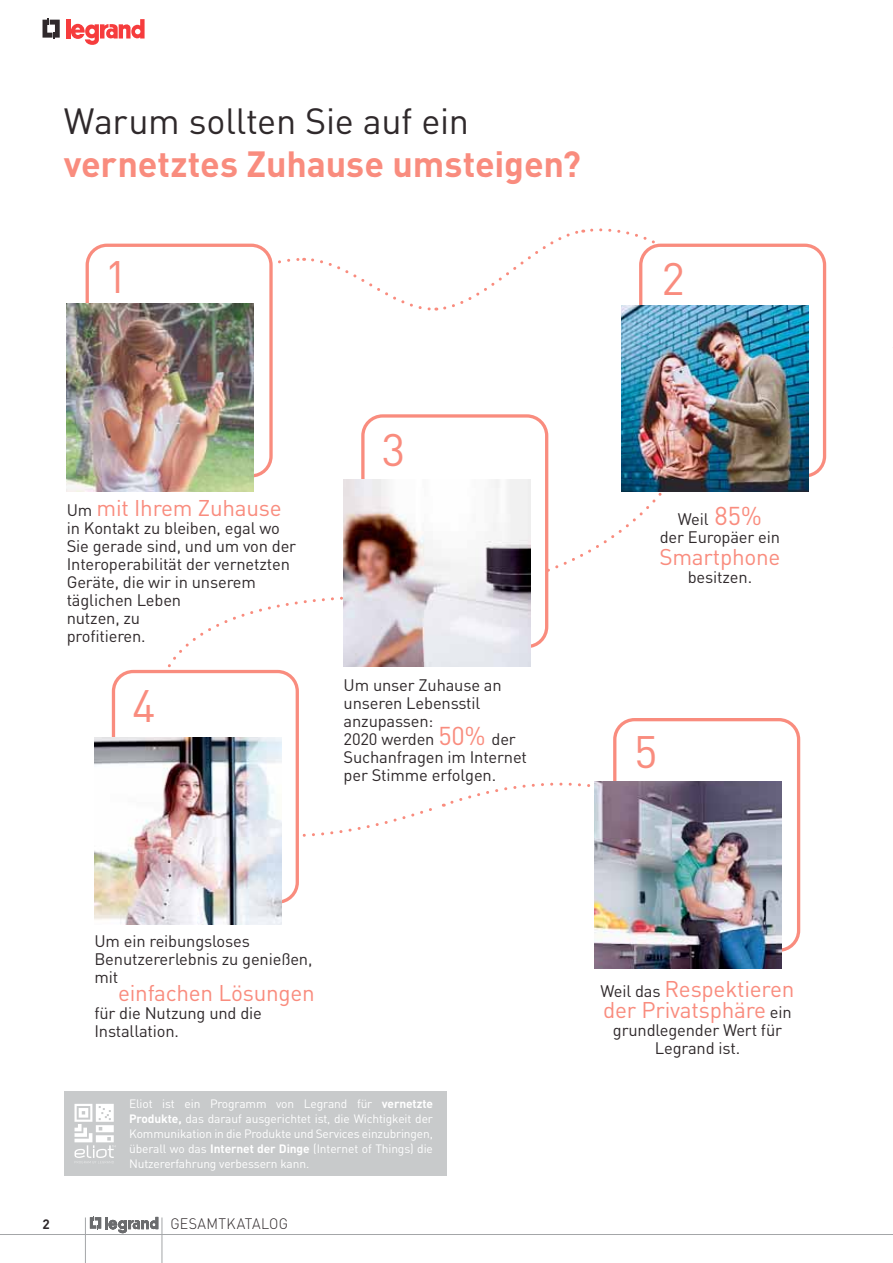
<style>
.page{position:relative;width:893px;height:1263px;background:#fff}
.page>*{position:absolute;margin:0;border:0;box-sizing:border-box;transform-origin:0 0}
.t1{font:44.85px "DIN Pro";color:#f98c7e}
.t2{font:700 36px "DIN Pro";letter-spacing:-.005em;color:#f98c7e}
.t3{font:36px "DIN Pro";letter-spacing:-.01em;color:#2f292b}
.t4{font:22.5px/21px "DIN Pro";letter-spacing:-.01em;color:#f98c7e}
.t5{font:16.5px/18px "DIN Pro";letter-spacing:-.01em;color:#2f292b}
.t6{font:300 15px "DIN Pro";letter-spacing:.025em;color:#2f292b;scale:.95 1}
.t7{font:700 13.5px "DIN Pro";color:#2f292b}
.t8{font:12px/15px "DIN Pro";letter-spacing:-.01em;color:#fff;text-align:justify}
.s1{font-size:16.5px;color:#2f292b}
.s2{font-size:25.5px;color:#f98c7e}
.s3{font-weight:700}
</style>
<div class="page">
<hr style="left:162px;top:1217px;width:1px;height:46px;background:#a4a6a8">
<hr style="left:85px;top:1217px;width:1px;height:46px;background:#a4a6a8">
<hr style="left:0;top:1234px;width:893px;height:1px;background:#a4a6a8">
<svg style="left:43px;top:18px;width:17px;height:21px"></svg>
<hr style="left:66px;top:19px;width:4px;height:20px;background:#f63c3d">
<svg style="left:71px;top:19px;width:74px;height:26px"></svg>
<svg style="left:90px;top:1216px;width:68px;height:17px"></svg>
<svg style="left:537px;top:418px;width:196px;height:182px"></svg>
<svg style="left:120px;top:596px;width:261px;height:85px"></svg>
<svg style="left:134px;top:228px;width:576px;height:83px"></svg>
<svg style="left:302px;top:781px;width:293px;height:94px"></svg>
<div style="left:87px;top:245px;width:184px;height:231px;background:#fff;border-radius:20px"></div>
<div style="left:86px;top:244px;width:187px;height:233px;border:3px solid #f98c7e;border-radius:20px"></div>
<div style="left:363px;top:416px;width:184px;height:230px;background:#fff;border-radius:20px"></div>
<div style="left:361px;top:414px;width:187px;height:234px;border:3px solid #f98c7e;border-radius:20px"></div>
<div style="left:113px;top:671px;width:184px;height:231px;background:#fff;border-radius:20px"></div>
<div style="left:112px;top:670px;width:187px;height:234px;border:3px solid #f98c7e;border-radius:20px"></div>
<div style="left:613px;top:718px;width:187px;height:234px;border:3px solid #f98c7e;border-radius:20px"></div>
<img style="left:67px;top:304px;width:187px;height:187px">
<img style="left:343px;top:479px;width:187px;height:187px">
<img style="left:94px;top:737px;width:188px;height:187px">
<img style="left:595px;top:781px;width:187px;height:187px">
<div style="left:641px;top:245px;width:183px;height:231px;background:#fff;border-radius:20px"></div>
<div style="left:639px;top:244px;width:187px;height:233px;border:3px solid #f98c7e;border-radius:20px"></div>
<img style="left:621px;top:305px;width:187px;height:186px">
<div style="left:64px;top:1091px;width:382px;height:85px;background:#c8cacb"></div>
<svg style="left:75px;top:1104px;width:40px;height:59px"></svg>
<h2 class="t3" style="left:64px;top:108px;width:407px">Warum sollten Sie auf ein</h2>
<h2 class="t2" style="left:64px;top:151px;width:519px">vernetztes Zuhause umsteigen?</h2>
<h1 class="t1" style="left:104px;top:261px;width:25px">1</h1>
<h3 class="t4" style="left:67px;top:500px;width:217px"><span class="s1">Um</span> mit Ihrem Zuhause</h3>
<p class="t5" style="left:67px;top:521px;width:231px">in Kontakt zu bleiben, egal wo<br>Sie gerade sind, und um von der<br>Interoperabilität der vernetzten<br>Geräte, die wir in unserem täglichen Leben<br>nutzen, zu<br>profitieren.</p>
<h1 class="t1" style="left:132px;top:690px;width:25px">4</h1>
<h1 class="t1" style="left:382px;top:434px;width:25px">3</h1>
<p class="t5" style="left:344px;top:678px;width:185px">Um unser Zuhause an unseren Lebensstil anzupassen:<br>2020 werden <span class="s2">50%</span> der<br>Suchanfragen im Internet per Stimme erfolgen.</p>
<h1 class="t1" style="left:661px;top:263px;width:25px">2</h1>
<p class="t5" style="left:660px;top:511px;width:122px;text-align:center">Weil <span class="s2">85%<br></span>der Europäer ein</p>
<h3 class="t4" style="left:659px;top:549px;width:123px">Smartphone</h3>
<p class="t5" style="left:688px;top:570px;width:66px">besitzen.</p>
<h1 class="t1" style="left:634px;top:736px;width:25px">5</h1>
<p class="t5" style="left:94px;top:934px;width:219px">Um ein reibungsloses<br>Benutzererlebnis zu genießen, mit</p>
<h3 class="t4" style="left:118px;top:985px;width:198px">einfachen Lösungen</h3>
<p class="t5" style="left:94px;top:1006px;width:169px">für die Nutzung und die<br>Installation.</p>
<p class="t8" style="left:129px;top:1097px;width:305px">Eliot ist ein Programm von Legrand für <span class="s3">vernetzte Produkte,</span> das darauf ausgerichtet ist, die Wichtigkeit der Kommunikation in die Produkte und Services einzubringen, überall wo das <span class="s3">Internet der Dinge</span> (Internet of Things) die Nutzererfahrung verbessern kann.</p>
<p class="t7" style="left:43px;top:1219px;width:9px">2</p>
<p class="t6" style="left:171px;top:1215px;width:125px">GESAMTKATALOG</p>
<h3 class="t4" style="left:601px;top:980px;width:195px"><span class="s1">Weil das</span> Respektieren der Privatsphäre <span class="s1">ein</span></h3>
<p class="t5" style="left:613px;top:1022px;width:171px;text-align:center">grundlegender Wert für<br>Legrand ist.</p>
</div>
